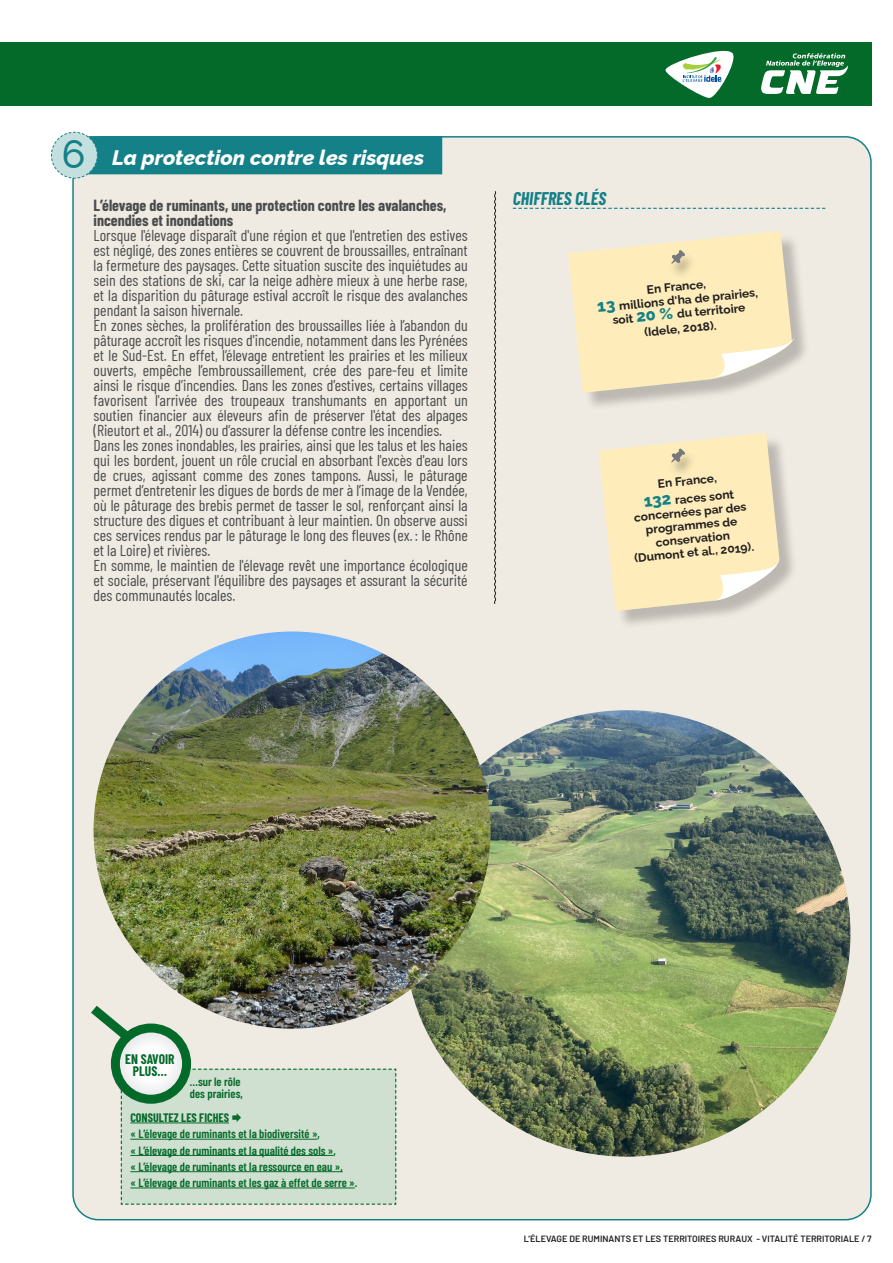
<style>
.page{position:relative;width:893px;height:1263px;background:#fff}
.page>*{position:absolute;margin:0;border:0;box-sizing:border-box;transform-origin:0 0}
.t1{font:500 39px "Raleway";color:#148087}
.t2{font:italic 800 21px "Raleway";color:#fff}
.t3{font:italic 700 18px "Barlow Condensed";color:#148087}
.t4{font:15.75px/15px "Barlow Condensed";color:#4b4c4d;text-align:justify}
.t5{font:700 15.75px/15px "Barlow Condensed";color:#4b4c4d}
.t6{font:700 13.5px/12px "Barlow Condensed";color:#046a29;text-align:center}
.t7{font:600 12px/12px "Barlow Condensed";color:#046a29}
.t8{font:700 12px/12.9px "Raleway";color:#231f20}
.t9{font:700 12px "Barlow Condensed";color:#046a29}
.t10{font:600 9.15px "Barlow";color:#231f20}
</style>
<div class="page">
<div style="left:0;top:43px;width:872px;height:63px;background:#046a29"></div>
<svg style="left:761px;top:53px;width:87px;height:41px"></svg>
<svg style="left:665px;top:51px;width:68px;height:47px"></svg>
<div style="left:72px;top:136px;width:800px;height:1085px;background:#efebe2"></div>
<svg style="left:51px;top:131px;width:391px;height:48px;background:#509fa3"></svg>
<svg style="left:513px;top:208px;width:312px;height:1px"></svg>
<div style="left:602px;top:436px;width:196px;height:194px;background:#231f20;opacity:.25"></div>
<div style="left:571px;top:234px;width:239px;height:177px;background:#231f20;opacity:.25"></div>
<img style="left:404px;top:710px;width:446px;height:447px;border-radius:223px">
<svg style="left:81px;top:996px;width:58px;height:53px;background:#ccd8c7"></svg>
<svg style="left:115px;top:1028px;width:72px;height:71px"></svg>
<div style="left:111px;top:1023px;width:80px;height:81px;border:9px solid #046a29;border-radius:50%"></div>
<img style="left:94px;top:631px;width:397px;height:398px;border-radius:199px">
<svg style="left:494px;top:191px;width:2px;height:413px"></svg>
<svg style="left:120px;top:1068px;width:277px;height:137px;background:#c4d8c7"></svg>
<svg style="left:599px;top:433px;width:180px;height:178px;background:#f7e9c0"></svg>
<svg style="left:568px;top:231px;width:226px;height:162px;background:#f6e8c0"></svg>
<p class="t1" style="left:62px;top:123px;width:25px">6</p>
<p class="t2" style="left:112px;top:141px;width:314px">La protection contre les risques</p>
<p class="t5" style="left:94px;top:197px;width:354px">L’élevage de ruminants, une protection contre les avalanches, incendies et inondations</p>
<p class="t4" style="left:94px;top:227px;width:376px">Lorsque l'élevage disparaît d'une région et que l'entretien des estives est négligé, des zones entières se couvrent de broussailles, entraînant la fermeture des paysages. Cette situation suscite des inquiétudes au sein des stations de ski, car la neige adhère mieux à une herbe rase, et la disparition du pâturage estival accroît le risque des avalanches pendant la saison hivernale.</p>
<p class="t4" style="left:94px;top:317px;width:376px">En zones sèches, la prolifération des broussailles liée à l’abandon du pâturage accroît les risques d'incendie, notamment dans les Pyrénées et le Sud-Est. En effet, l’élevage entretient les prairies et les milieux ouverts, empêche l’embroussaillement, crée des pare-feu et limite ainsi le risque d’incendies. Dans les zones d’estives, certains villages favorisent l'arrivée des troupeaux transhumants en apportant un soutien financier aux éleveurs afin de préserver l'état des alpages (Rieutort et al., 2014) ou d’assurer la défense contre les incendies.</p>
<p class="t4" style="left:94px;top:437px;width:376px">Dans les zones inondables, les prairies, ainsi que les talus et les haies qui les bordent, jouent un rôle crucial en absorbant l'excès d'eau lors de crues, agissant comme des zones tampons. Aussi, le pâturage permet d’entretenir les digues de bords de mer à l’image de la Vendée, où le pâturage des brebis permet de tasser le sol, renforçant ainsi la structure des digues et contribuant à leur maintien. On observe aussi ces services rendus par le pâturage le long des fleuves (ex. : le Rhône et la Loire) et rivières.</p>
<p class="t4" style="left:94px;top:557px;width:376px">En somme, le maintien de l'élevage revêt une importance écologique et sociale, préservant l'équilibre des paysages et assurant la sécurité des communautés locales.</p>
<p class="t3" style="left:513px;top:185px;width:95px">CHIFFRES CLÉS</p>
<p class="t8" style="left:646px;top:282px;width:61px;rotate:-6deg">En France,</p>
<p class="t8" style="left:610px;top:299px;width:149px;text-indent:8px;rotate:-6deg">millions d'ha de prairies, soit</p>
<p class="t8" style="left:676px;top:306px;width:70px;rotate:-6deg">du territoire</p>
<p class="t8" style="left:644px;top:324px;width:74px;rotate:-6deg">(Idele, 2018).</p>
<p class="t8" style="left:657px;top:476px;width:61px;rotate:-6deg">En France,</p>
<p class="t8" style="left:674px;top:492px;width:61px;rotate:-6deg">races sont</p>
<p class="t8" style="left:633px;top:510px;width:114px;rotate:-6deg">concernées par des</p>
<p class="t8" style="left:645px;top:522px;width:93px;rotate:-6deg">programmes de</p>
<p class="t8" style="left:655px;top:535px;width:76px;rotate:-6deg">conservation</p>
<p class="t8" style="left:634px;top:551px;width:122px;rotate:-6deg">(Dumont et al., 2019).</p>
<p class="t6" style="left:125px;top:1053px;width:51px">EN SAVOIR<br>PLUS…</p>
<p class="t7" style="left:190px;top:1075px;width:54px">…sur le rôle des prairies,</p>
<p class="t9" style="left:130px;top:1109px;width:100px">CONSULTEZ LES FICHES</p>
<p class="t7" style="left:130px;top:1127px;width:191px">« L’élevage de ruminants et la biodiversité »,</p>
<p class="t7" style="left:130px;top:1143px;width:207px">« L’élevage de ruminants et la qualité des sols »,</p>
<p class="t7" style="left:130px;top:1160px;width:214px">« L’élevage de ruminants et la ressource en eau »,</p>
<p class="t7" style="left:130px;top:1176px;width:228px">« L’élevage de ruminants et les gaz à effet de serre ».</p>
<p class="t10" style="left:524px;top:1232px;width:349px">L’ÉLEVAGE DE RUMINANTS ET LES TERRITOIRES RURAUX - VITALITÉ TERRITORIALE / 7</p>
</div>
